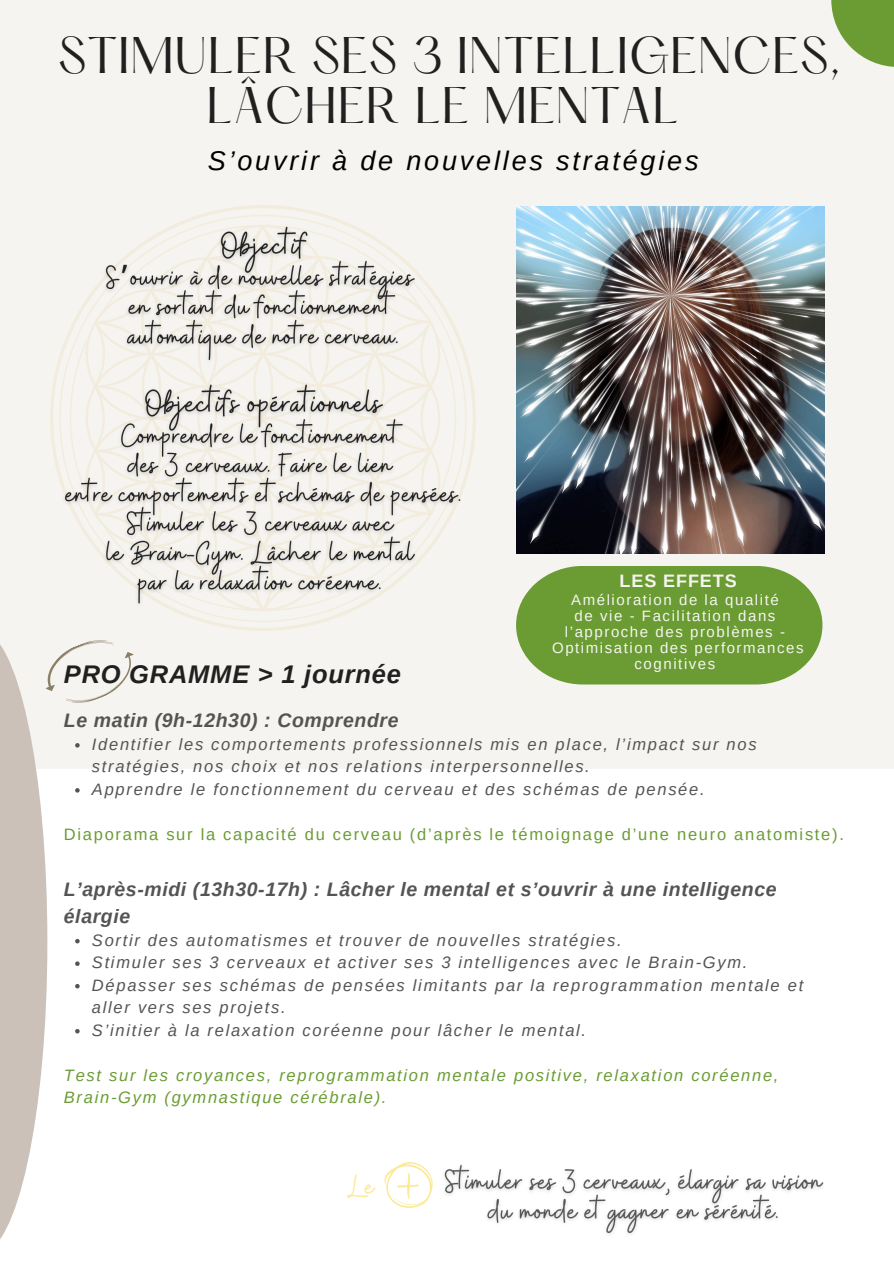
<style>
.page{position:relative;width:894px;height:1264px;background:#fff}
.page>*{position:absolute;margin:0;border:0;box-sizing:border-box;transform-origin:0 0}
.t1{font:45px/49.5px "Hatton";letter-spacing:.02em;color:#202020;text-align:center}
.t2{font:33px "Buffalo";color:#fde994}
.t3{font:italic 27px "Arimo";letter-spacing:.105em;color:#000}
.t4{font:italic 700 25.5px "Arimo";letter-spacing:.03em;color:#202020}
.t5{font:italic 700 19.5px/27px "Arimo";letter-spacing:.03em;color:#545454}
.t6{font:700 18px "Arimo";letter-spacing:.05em;color:#f6f4f0}
.t7{font:italic 16.5px/22.5px "Arimo";letter-spacing:.105em;color:#545454}
.t8{font:italic 16.5px "Arimo";letter-spacing:.105em;color:#6a9c33}
.t9{font:16.5px "Arimo";letter-spacing:.105em;color:#6a9c33}
.t10{font:15px/16.2px "Arimo";letter-spacing:.105em;color:#f6f4f0;text-align:center}
</style>
<div class="page">
<div style="left:0;top:0;width:893px;height:1263px;background:#f6f4f0"></div>
<div style="left:0;top:768px;width:893px;height:495px;background:#fff"></div>
<svg style="left:831px;top:0;width:62px;height:67px;fill:#6a9c33"></svg>
<svg style="left:0;top:645px;width:47px;height:594px;fill:#cbc1b8"></svg>
<svg style="left:35px;top:640px;width:99px;height:70px"></svg>
<svg style="left:75px;top:743px;width:5px;height:4px"></svg>
<svg style="left:75px;top:788px;width:5px;height:4px"></svg>
<svg style="left:75px;top:939px;width:5px;height:4px"></svg>
<svg style="left:75px;top:961px;width:5px;height:4px"></svg>
<svg style="left:75px;top:984px;width:5px;height:4px"></svg>
<svg style="left:75px;top:1029px;width:5px;height:4px"></svg>
<img style="left:516px;top:206px;width:308px;height:347px">
<svg style="left:516px;top:566px;width:306px;height:118px;background:#77a444"></svg>
<img style="left:444px;top:1164px;width:380px;height:70px">
<svg style="left:384px;top:1162px;width:49px;height:46px"></svg>
<img style="left:57px;top:220px;width:411px;height:392px">
<h1 class="t1" style="left:58px;top:36px;width:784px">STIMULER SES 3 INTELLIGENCES,<br>LÂCHER LE MENTAL</h1>
<p class="t3" style="left:208px;top:146px;width:492px">S’ouvrir à de nouvelles stratégies</p>
<p class="t6" style="left:619px;top:570px;width:119px">LES EFFETS</p>
<h6 class="t10" style="left:571px;top:591px;width:209px">Amélioration de la qualité</h6>
<p class="t10" style="left:574px;top:607px;width:202px">de vie - Facilitation dans</p>
<p class="t10" style="left:564px;top:623px;width:221px">l’approche des problèmes -</p>
<p class="t10" style="left:552px;top:639px;width:253px">Optimisation des performances cognitives</p>
<h4 class="t4" style="left:64px;top:659px;width:338px">PRO GRAMME &gt; 1 journée</h4>
<p class="t5" style="left:64px;top:707px;width:336px">Le matin (9h-12h30) : Comprendre</p>
<p class="t7" style="left:92px;top:732px;width:666px">Identifier les comportements professionnels mis en place, l’impact sur nos stratégies, nos choix et nos relations interpersonnelles.</p>
<h5 class="t7" style="left:92px;top:777px;width:614px">Apprendre le fonctionnement du cerveau et des schémas de pensée.</h5>
<p class="t9" style="left:64px;top:825px;width:781px">Diaporama sur la capacité du cerveau (d’après le témoignage d’une neuro anatomiste).</p>
<p class="t5" style="left:64px;top:875px;width:714px">L’après-midi (13h30-17h) : Lâcher le mental et s’ouvrir à une intelligence élargie</p>
<p class="t7" style="left:92px;top:928px;width:531px">Sortir des automatismes et trouver de nouvelles stratégies.</p>
<p class="t7" style="left:92px;top:951px;width:657px">Stimuler ses 3 cerveaux et activer ses 3 intelligences avec le Brain-Gym.</p>
<p class="t7" style="left:92px;top:973px;width:712px">Dépasser ses schémas de pensées limitants par la reprogrammation mentale et aller vers ses projets.</p>
<h3 class="t7" style="left:92px;top:1018px;width:495px">S’initier à la relaxation coréenne pour lâcher le mental.</h3>
<h6 class="t8" style="left:64px;top:1065px;width:716px">Test sur les croyances, reprogrammation mentale positive, relaxation coréenne,</h6>
<p class="t8" style="left:64px;top:1088px;width:324px">Brain-Gym (gymnastique cérébrale).</p>
<p class="t2" style="left:348px;top:1164px;width:27px">Le</p>
</div>
